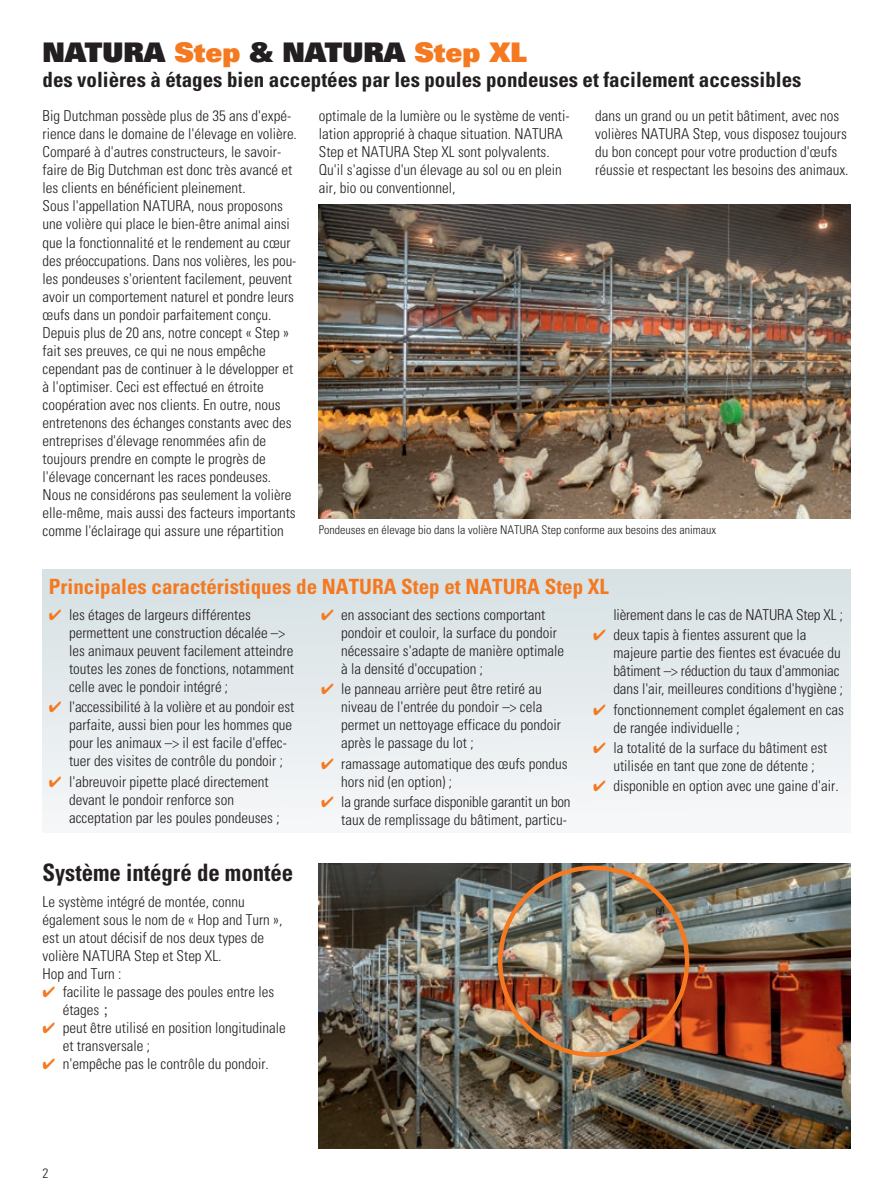
<style>
.page{position:relative;width:893px;height:1191px;background:#fff}
.page>*{position:absolute;margin:0;border:0;box-sizing:border-box;transform-origin:0 0}
.t1{font:27px "Univers LT Std X Black";color:#231f20}
.t2{font:700 condensed 24px "Univers LT Std";color:#231f20;scale:.95 1}
.t3{font:700 condensed 21px "Univers LT Std";color:#231f20}
.t4{font:700 condensed 21px "Univers LT Std";color:#f47921}
.t5{font:300 condensed 15px/18px "Univers LT Std";color:#231f20}
.t6{font:300 condensed 13.5px "Univers LT Std";color:#231f20}
.t7{font:300 condensed 12px "Univers LT Std";color:#231f20}
.s1{color:#f47921}
.s2{font-family:"Helvetica";font-weight:400;font-stretch:normal}
</style>
<div class="page">
<img style="left:319px;top:863px;width:531px;height:285px">
<div style="left:498px;top:865px;width:191px;height:192px;border:4px solid #f47921;border-radius:50%"></div>
<img style="left:319px;top:204px;width:531px;height:315px">
<div style="left:43px;top:570px;width:807px;height:262px;background:linear-gradient(to bottom,#d6e0e3,#f6f7f9)"></div>
<h1 class="t1" style="left:43px;top:35px;width:486px">NATURA <span class="s1">Step</span> &amp; NATURA <span class="s1">Step XL</span></h1>
<h3 class="t3" style="left:43px;top:67px;width:760px">des volières à étages bien acceptées par les poules pondeuses et facilement accessibles</h3>
<p class="t5" style="left:43px;top:107px;width:256px">Big Dutchman possède plus de 35 ans d'expé&shy;rience dans le domaine de l'élevage en volière.<br>Comparé à d'autres constructeurs, le savoir&shy;faire de Big Dutchman est donc très avancé et les clients en bénéficient pleinement.<br>Sous l'appellation NATURA, nous proposons une volière qui place le bien-être animal ainsi que la fonctionnalité et le rendement au cœur des préoccupations. Dans nos volières, les pou-- les pondeuses s'orientent facilement, peuvent avoir un comportement naturel et pondre leurs œufs dans un pondoir parfaitement conçu.<br>Depuis plus de 20 ans, notre concept « Step » fait ses preuves, ce qui ne nous empêche cependant pas de continuer à le développer et à l'optimiser. Ceci est effectué en étroite coopération avec nos clients. En outre, nous entretenons des échanges constants avec des entreprises d'élevage renommées afin de toujours prendre en compte le progrès de l'élevage concernant les races pondeuses.<br>Nous ne considérons pas seulement la volière elle-même, mais aussi des facteurs importants comme l'éclairage qui assure une répartition</p>
<p class="t5" style="left:319px;top:107px;width:252px">optimale de la lumière ou le système de venti&shy;lation approprié à chaque situation. NATURA Step et NATURA Step XL sont polyvalents.<br>Qu'il s'agisse d'un élevage au sol ou en plein air, bio ou conventionnel,</p>
<p class="t5" style="left:595px;top:107px;width:255px">dans un grand ou un petit bâtiment, avec nos volières NATURA Step, vous disposez toujours du bon concept pour votre production d'œufs réussie et respectant les besoins des animaux.</p>
<p class="t7" style="left:319px;top:522px;width:399px">Pondeuses en élevage bio dans la volière NATURA Step conforme aux besoins des animaux</p>
<h3 class="t4" style="left:49px;top:573px;width:562px">Principales caractéristiques de NATURA Step et NATURA Step XL</h3>
<p class="t5" style="left:69px;top:606px;width:226px;text-indent:-20px"><span class="s1">✔</span> les étages de largeurs différentes permettent une construction décalée –&gt; les animaux peuvent facilement atteindre toutes les zones de fonctions, notamment celle avec le pondoir intégré ;</p>
<p class="t5" style="left:69px;top:698px;width:227px;text-indent:-20px"><span class="s1">✔</span> l'accessibilité à la volière et au pondoir est parfaite, aussi bien pour les hommes que pour les animaux –&gt; il est facile d'effec&shy;tuer des visites de contrôle du pondoir ;</p>
<p class="t5" style="left:69px;top:772px;width:212px;text-indent:-20px"><span class="s1">✔</span> l'abreuvoir pipette placé directement devant le pondoir renforce son acceptation par les poules pondeuses ;</p>
<p class="t5" style="left:613px;top:606px;width:231px">lièrement dans le cas de NATURA Step XL ;</p>
<p class="t5" style="left:613px;top:626px;width:231px;text-indent:-20px"><span class="s1">✔</span> deux tapis à fientes assurent que la majeure partie des fientes est évacuée du bâtiment –&gt; réduction du taux d'ammoniac dans l'air, meilleures conditions d'hygiène ;</p>
<p class="t5" style="left:613px;top:700px;width:232px;text-indent:-20px"><span class="s1">✔</span> fonctionnement complet également en cas de rangée individuelle ;</p>
<p class="t5" style="left:593px;top:738px;width:236px;text-align:center"><span class="s1">✔</span> la totalité de la surface du bâtiment est utilisée en tant que zone de détente ;</p>
<p class="t5" style="left:593px;top:776px;width:247px"><span class="s1">✔</span> disponible en option avec une gaine d'air.</p>
<p class="t5" style="left:341px;top:606px;width:224px;text-indent:-20px"><span class="s1">✔</span> en associant des sections comportant pondoir et couloir, la surface du pondoir nécessaire s'adapte de manière optimale à la densité d'occupation ;</p>
<p class="t5" style="left:341px;top:680px;width:221px;text-indent:-20px"><span class="s1">✔</span> le panneau arrière peut être retiré au niveau de l'entrée du pondoir –&gt; cela permet un nettoyage efficace du pondoir après le passage du lot ;</p>
<p class="t5" style="left:341px;top:754px;width:228px;text-indent:-20px"><span class="s1">✔</span> ramassage automatique des œufs pondus hors nid (en option) ;</p>
<p class="t5" style="left:321px;top:792px;width:251px;text-align:right"><span class="s1">✔</span> la grande surface disponible garantit un bon taux de remplissage du bâtiment, particu-</p>
<h2 class="t2" style="left:43px;top:857px;width:265px">Système intégré de montée</h2>
<p class="t5" style="left:43px;top:893px;width:241px">Le système intégré de montée, connu également sous le nom de « Hop and Turn », est un atout décisif de nos deux types de volière NATURA Step et Step XL.<br>Hop and Turn :</p>
<p class="t5" style="left:63px;top:983px;width:213px;text-indent:-20px"><span class="s1">✔</span> facilite le passage des poules entre les étages <span class="s2">;</span></p>
<p class="t5" style="left:63px;top:1019px;width:225px;text-indent:-20px"><span class="s1">✔</span> peut être utilisé en position longitudinale et transversale ;</p>
<p class="t5" style="left:43px;top:1055px;width:228px"><span class="s1">✔</span> n'empêche pas le contrôle du pondoir.</p>
<p class="t6" style="left:43px;top:1165px;width:7px">2</p>
</div>
